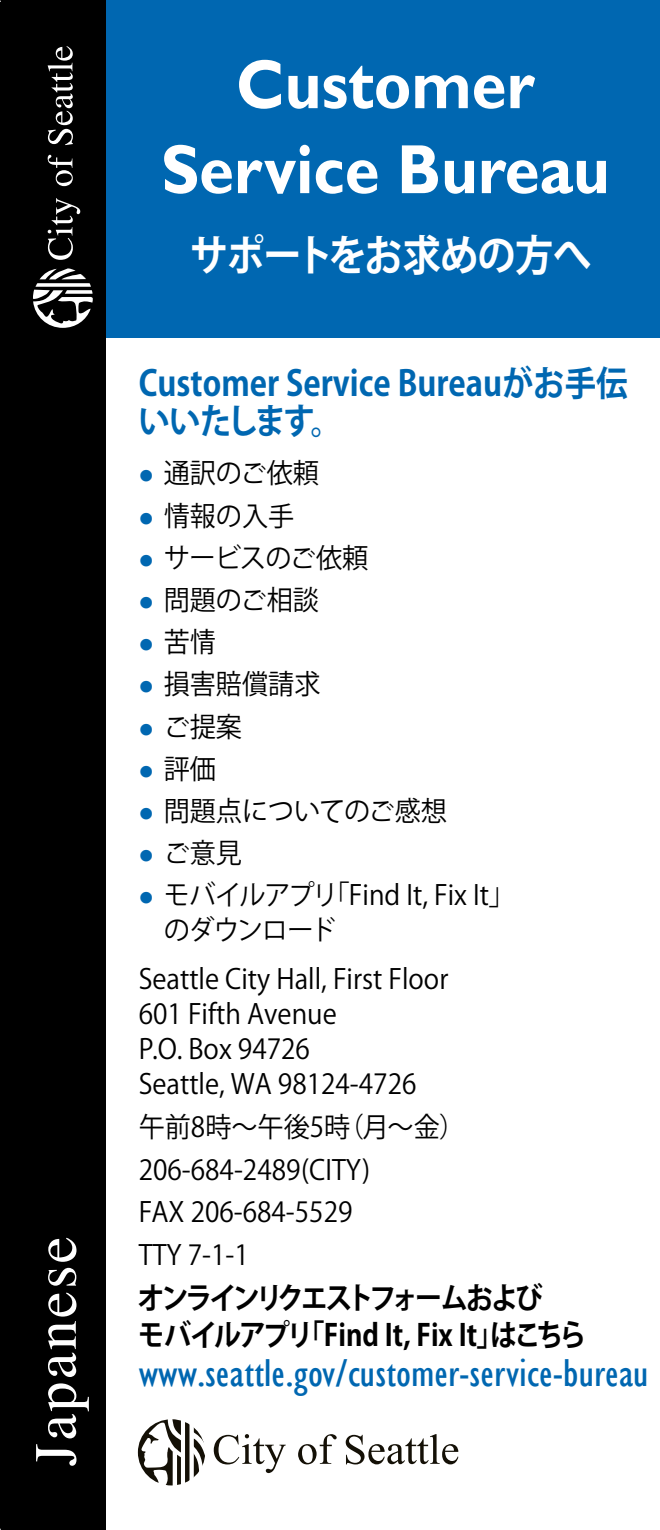
<style>
.page{position:relative;width:660px;height:1530px;background:#fff}
.page>*{position:absolute;margin:0;border:0;box-sizing:border-box;transform-origin:0 0}
.t1{font:700 70px/85px "Gill Sans";color:#fff;text-align:center;scale:.9 1}
.t2{font:60px "Times";letter-spacing:.04em;color:#fff}
.t3{font:700 42.5px "Koz Go Pro";letter-spacing:-.03em;color:#fff;scale:.9 1}
.t4{font:condensed 40px "Gill Sans";color:#0067b1;scale:1.09 1}
.t5{font:700 35px/37.5px "Koz Go Pro";color:#0067b1;scale:.9 1}
.t6{font:700 30px/37.5px "Koz Go Pro";letter-spacing:-.11em;color:#000;scale:.9 1}
.t7{font:27.5px/35px "Koz Go Pro";color:#000;scale:.95 1}
.t8{font:27.5px/35px "Koz Go Pro";letter-spacing:-.03em;color:#000;scale:.95 1}
.t9{font:27.5px "Koz Go Pro";letter-spacing:-.02em;color:#000;scale:.95 1}
.s1{color:#0067b1}
</style>
<div class="page">
<div style="left:16px;top:0;width:644px;height:338px;background:#0067b1"></div>
<div style="left:0;top:0;width:106px;height:1530px;background:#000"></div>
<svg style="left:48px;top:198px;width:32px;height:62px"></svg>
<svg style="left:48px;top:155px;width:25px;height:31px"></svg>
<svg style="left:48px;top:46px;width:25px;height:99px"></svg>
<svg style="left:33px;top:268px;width:60px;height:60px"></svg>
<svg style="left:214px;top:1434px;width:72px;height:39px"></svg>
<svg style="left:298px;top:1434px;width:39px;height:30px"></svg>
<svg style="left:346px;top:1434px;width:112px;height:30px"></svg>
<svg style="left:141px;top:1420px;width:63px;height:64px"></svg>
<div style="left:132px;top:1413px;width:79px;height:78px;border:6px solid #fff;border-radius:50%"></div>
<h2 class="t2" style="left:0;top:1466px;width:232px;rotate:-90deg">Japanese</h2>
<h1 class="t1" style="left:161px;top:44px;width:500px">Customer<br>Service Bureau</h1>
<h3 class="t3" style="left:190px;top:228px;width:448px">サポートをお求めの方へ</h3>
<p class="t5" style="left:138px;top:367px;width:545px">Customer Service Bureauがお手伝いいたします。</p>
<p class="t7" style="left:139px;top:457px;width:191px"><span class="s1">●</span> 通訳のご依頼</p>
<p class="t7" style="left:139px;top:499px;width:165px"><span class="s1">●</span> 情報の入手</p>
<p class="t9" style="left:139px;top:540px;width:243px"><span class="s1">●</span> サービスのご依頼</p>
<p class="t7" style="left:139px;top:583px;width:191px"><span class="s1">●</span> 問題のご相談</p>
<p class="t7" style="left:139px;top:625px;width:83px"><span class="s1">●</span> 苦情</p>
<p class="t7" style="left:139px;top:668px;width:193px"><span class="s1">●</span> 損害賠償請求</p>
<p class="t7" style="left:139px;top:710px;width:110px"><span class="s1">●</span> ご提案</p>
<p class="t7" style="left:139px;top:752px;width:83px"><span class="s1">●</span> 評価</p>
<p class="t7" style="left:139px;top:794px;width:326px"><span class="s1">●</span> 問題点についてのご感想</p>
<p class="t7" style="left:139px;top:836px;width:110px"><span class="s1">●</span> ご意見</p>
<p class="t8" style="left:164px;top:879px;width:371px;text-indent:-25px"><span class="s1">●</span> モバイルアプリ「Find It, Fix It」のダウンロード</p>
<p class="t7" style="left:139px;top:962px;width:327px">Seattle City Hall, First Floor<br>601 Fifth Avenue<br>P.O. Box 94726<br>Seattle, WA 98124-4726</p>
<p class="t7" style="left:139px;top:1106px;width:345px;line-height:42.8px">午前8時～午後5時（月～金）<br>206-684-2489(CITY)<br>FAX 206-684-5529<br>TTY 7-1-1</p>
<p class="t6" style="left:138px;top:1281px;width:500px">オンラインリクエストフォームおよび<br>モバイルアプリ「Find It, Fix It」はこちら</p>
<h3 class="t4" style="left:139px;top:1350px;width:469px">www.seattle.gov/customer-service-bureau</h3>
</div>
